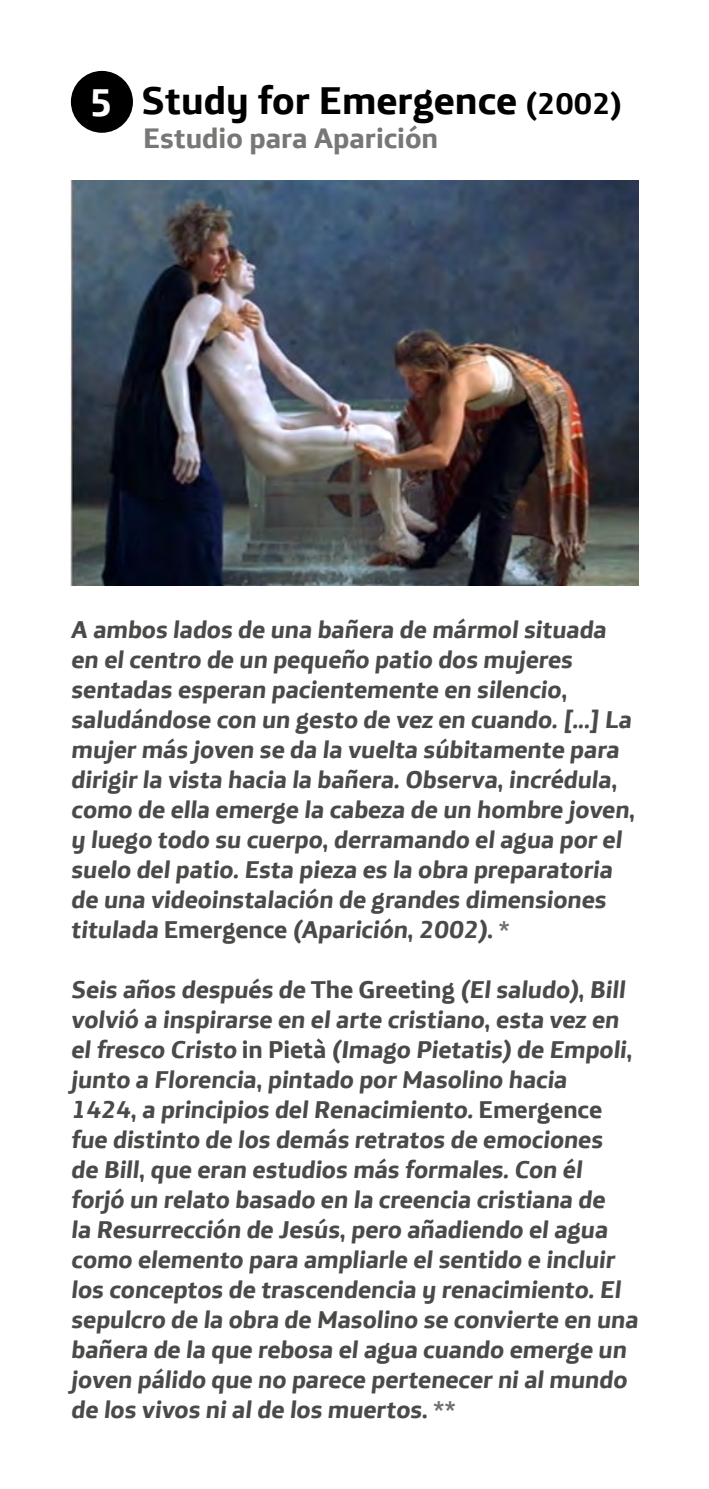
<style>
.page{position:relative;width:709px;height:1489px;background:#fff}
.page>*{position:absolute;margin:0;border:0;box-sizing:border-box;transform-origin:0 0}
.t1{font:700 39.75px "Telefonica";color:#000}
.t2{font:700 29px "Telefonica";color:#777776}
.t3{font:700 25px/30px "Telefonica";letter-spacing:-.005em;color:#4a4a49}
.s1{color:#fff}
.s2{font-size:30.5px}
.s3{color:#706f6f}
</style>
<div class="page">
<div style="left:71px;top:71px;width:62px;height:62px;background:#000;border-radius:50%"></div>
<img style="left:71px;top:181px;width:567px;height:404px">
<h1 class="t1" style="left:89px;top:65px;width:534px"><span class="s1">5</span> Study for Emergence <span class="s2">(2002)</span></h1>
<p class="t2" style="left:143px;top:111px;width:296px">Estudio para Aparición</p>
<p class="t3" style="left:71px;top:611px;width:569px">A ambos lados de una bañera de mármolsituada en elcentro de un pequeño patio dos mujeres sentadas esperan pacientemente en silencio, saludándose con un gesto de vez en cuando.[...] La mujer más joven se da la vuelta súbitamente para dirigir la vista hacia la bañera.Observa,incrédula, como de ella emerge la cabeza de un hombre joven, y luego todo su cuerpo,derramando elagua por el suelo delpatio.Esta pieza es la obra preparatoria de una videoinstalación de grandes dimensiones titulada E m e rge n c e (Aparición,2002). <span class="s3">*</span></p>
<p class="t3" style="left:71px;top:971px;width:573px">Seis años después de T h e G reet i n g (Elsaludo),Bill volvió a inspirarse en elarte cristiano,esta vez en elfresco Cristo i n P i et à (Imago Pietatis) de Empoli, junto a Florencia,pintado por Masolino hacia 1424,a principios delRenacimiento.E m e rge n ce fue distinto de los demás retratos de emociones de Bill,que eran estudios más formales.Con él forjó un relato basado en la creencia cristiana de<br>la Resurrección de Jesús,pero añadiendo elagua como elemento para ampliarle elsentido e incluir los conceptos de trascendencia y renacimiento.El sepulcro de la obra de Masolino se convierte en una bañera de la que rebosa elagua cuando emerge un joven pálido que no parece pertenecer nialmundo de los vivos nialde los muertos. <span class="s3">* *</span></p>
</div>
